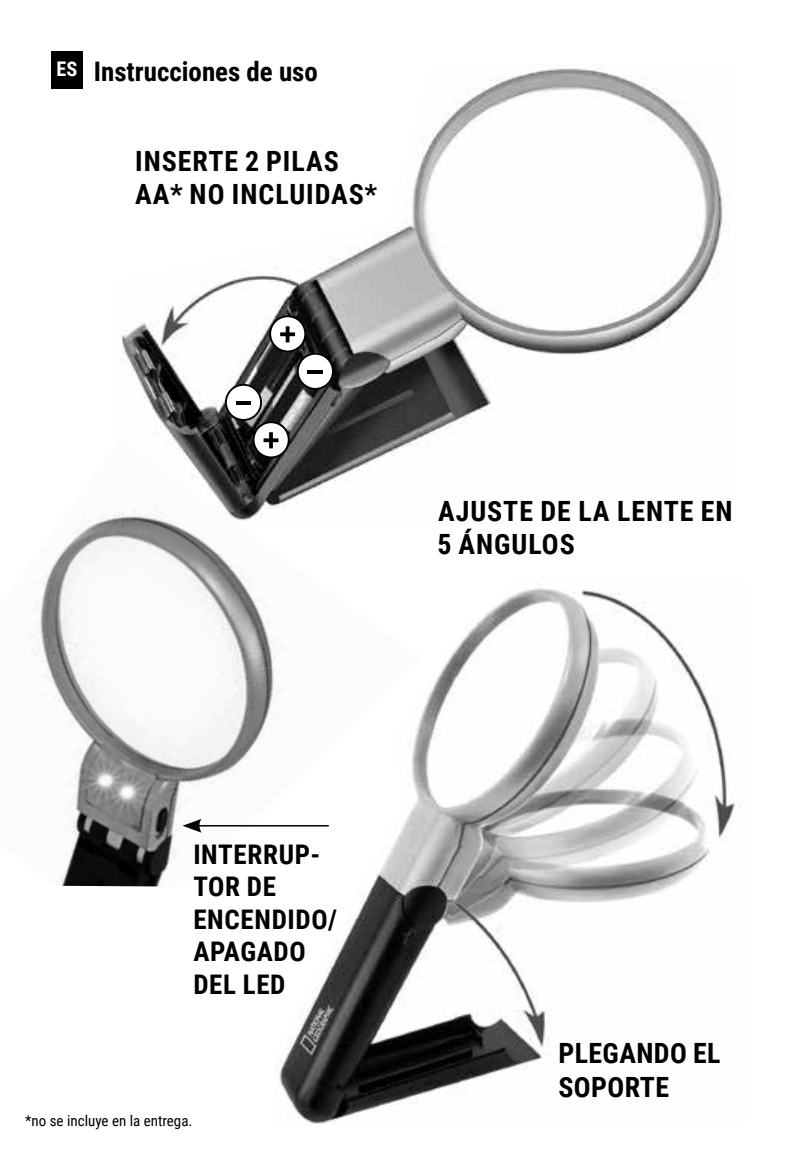
<style>
.page{position:relative;width:791px;height:1149px;background:#fff}
.page>*{position:absolute;margin:0;border:0;box-sizing:border-box;transform-origin:0 0}
.t1{font:700 27.9px/33.6px "Roboto Condensed";letter-spacing:.035em;color:#000}
.t2{font:700 27.9px/33.6px "Roboto Condensed";letter-spacing:.015em;color:#000}
.t3{font:700 27px/32.4px "Roboto Condensed";letter-spacing:.025em;color:#000}
.t4{font:700 27px "Roboto Condensed";color:#000}
.t5{font:15px "Roboto Condensed";color:#000}
</style>
<div class="page">
<img style="left:122px;top:68px;width:601px;height:374px">
<div style="left:270px;top:316px;width:35px;height:35px;background:#fff;border-radius:50%"></div>
<div style="left:269px;top:315px;width:37px;height:37px;border:2px solid #000;border-radius:50%"></div>
<svg style="left:280px;top:326px;width:15px;height:16px"></svg>
<div style="left:226px;top:384px;width:35px;height:36px;background:#fff;border-radius:50%"></div>
<div style="left:225px;top:384px;width:37px;height:37px;border:2px solid #000;border-radius:50%"></div>
<div style="left:298px;top:353px;width:35px;height:36px;background:#fff;border-radius:50%"></div>
<div style="left:297px;top:352px;width:37px;height:38px;border:2px solid #000;border-radius:50%"></div>
<hr style="left:308px;top:370px;width:14px;height:3px;background:#000">
<div style="left:254px;top:422px;width:35px;height:35px;background:#fff;border-radius:50%"></div>
<div style="left:253px;top:421px;width:37px;height:37px;border:2px solid #000;border-radius:50%"></div>
<svg style="left:269px;top:432px;width:4px;height:6px"></svg>
<svg style="left:236px;top:401px;width:15px;height:3px"></svg>
<img style="left:30px;top:438px;width:392px;height:448px">
<hr style="left:197px;top:824px;width:132px;height:2px;background:#000">
<svg style="left:183px;top:818px;width:18px;height:14px"></svg>
<img style="left:275px;top:578px;width:463px;height:546px">
<div style="left:51px;top:51px;width:32px;height:37px;background:#000"></div>
<p class="t4" style="left:56px;top:52px;width:263px"><sup>ES</sup> Instrucciones de uso</p>
<p class="t1" style="left:135px;top:143px;width:243px">INSERTE 2 PILAS<br>AA* NO INCLUIDAS*</p>
<p class="t1" style="left:438px;top:493px;width:296px">AJUSTE DE LA LENTE EN<br>5 ÁNGULOS</p>
<p class="t3" style="left:193px;top:836px;width:145px">INTERRUP-<br>TOR DE<br>ENCENDIDO/<br>APAGADO<br>DEL LED</p>
<p class="t5" style="left:25px;top:1109px;width:169px">*no se incluye en la entrega.</p>
<p class="t2" style="left:558px;top:1034px;width:164px">PLEGANDO EL<br>SOPORTE</p>
</div>
